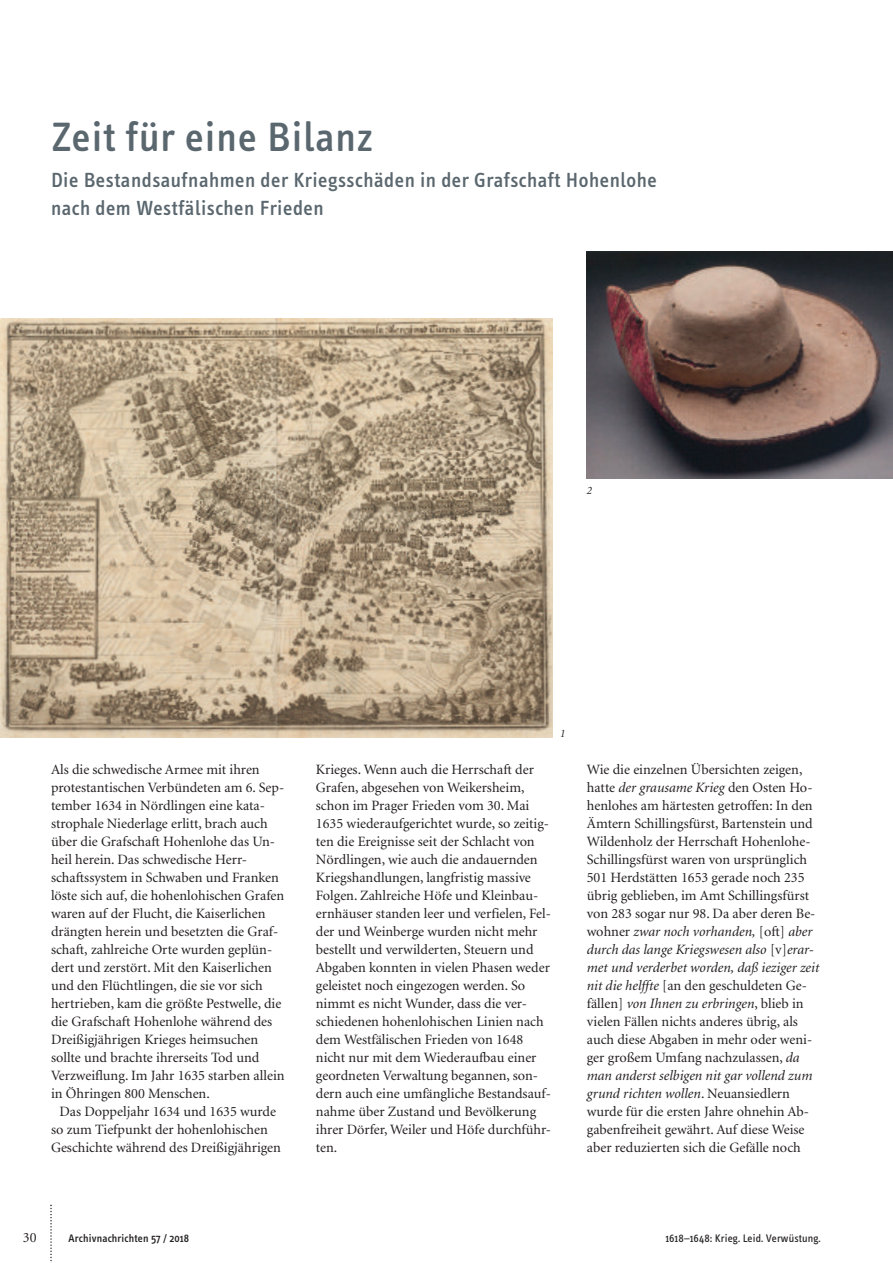
<style>
.page{position:relative;width:893px;height:1263px;background:#fff}
.page>*{position:absolute;margin:0;border:0;box-sizing:border-box;transform-origin:0 0}
.t1{font:500 42px "Info Text";letter-spacing:.025em;color:#5a676e}
.t2{font:500 21px/28.5px "Info Text";letter-spacing:.025em;color:#5a676e}
.t3{font:14.25px/18px "Minion";color:#231f20}
.t4{font:11.25px "Info Text";letter-spacing:.015em;color:#231f20}
.t5{font:500 11.25px "Info Text";letter-spacing:.015em;color:#231f20}
.t6{font:italic 11.25px "Minion";color:#231f20}
.s1{font-style:italic}
</style>
<div class="page">
<svg style="left:50px;top:1205px;width:2px;height:58px"></svg>
<img style="left:587px;top:251px;width:306px;height:227px">
<img style="left:0;top:319px;width:553px;height:418px">
<h1 class="t1" style="left:51px;top:121px;width:324px">Zeit für eine Bilanz</h1>
<h2 class="t2" style="left:51px;top:167px;width:607px">Die Bestandsaufnahmen der Kriegsschäden in der Grafschaft Hohenlohe nach dem Westfälischen Frieden</h2>
<p class="t6" style="left:587px;top:486px;width:7px">2</p>
<p class="t3" style="left:51px;top:762px;width:210px">Als die schwedische Armee mit ihren</p>
<p class="t3" style="left:51px;top:780px;width:235px">protestantischen Verbündeten am 6. Sep-</p>
<p class="t3" style="left:51px;top:798px;width:216px">tember 1634 in Nördlingen eine kata-</p>
<p class="t3" style="left:51px;top:816px;width:218px">strophale Niederlage erlitt, brach auch</p>
<p class="t3" style="left:51px;top:834px;width:226px">über die Grafschaft Hohenlohe das Un-</p>
<p class="t3" style="left:51px;top:852px;width:198px">heil herein. Das schwedische Herr-</p>
<p class="t3" style="left:51px;top:870px;width:229px">schaftssystem in Schwaben und Franken</p>
<p class="t3" style="left:51px;top:888px;width:235px">löste sich auf, die hohenlohischen Grafen</p>
<p class="t3" style="left:51px;top:906px;width:216px">waren auf der Flucht, die Kaiserlichen</p>
<p class="t3" style="left:51px;top:924px;width:229px">drängten herein und besetzten die Graf-</p>
<p class="t3" style="left:51px;top:942px;width:223px">schaft, zahlreiche Orte wurden geplün-</p>
<p class="t3" style="left:51px;top:960px;width:222px">dert und zerstört. Mit den Kaiserlichen</p>
<p class="t3" style="left:51px;top:978px;width:213px">und den Flüchtlingen, die sie vor sich</p>
<p class="t3" style="left:51px;top:996px;width:232px">hertrieben, kam die größte Pestwelle, die</p>
<p class="t3" style="left:51px;top:1014px;width:223px">die Grafschaft Hohenlohe während des</p>
<p class="t3" style="left:51px;top:1032px;width:209px">Dreißigjährigen Krieges heimsuchen</p>
<p class="t3" style="left:51px;top:1050px;width:210px">sollte und brachte ihrerseits Tod und</p>
<p class="t3" style="left:51px;top:1068px;width:235px">Verzweiflung. Im Jahr 1635 starben allein</p>
<p class="t3" style="left:51px;top:1086px;width:160px">in Öhringen 800 Menschen.</p>
<p class="t3" style="left:60px;top:1104px;width:218px">Das Doppeljahr 1634 und 1635 wurde</p>
<p class="t3" style="left:51px;top:1122px;width:218px">so zum Tiefpunkt der hohenlohischen</p>
<p class="t3" style="left:51px;top:1140px;width:231px">Geschichte während des Dreißigjährigen</p>
<p class="t3" style="left:316px;top:762px;width:237px">Krieges. Wenn auch die Herrschaft der Grafen, abgesehen von Weikersheim, schon im Prager Frieden vom 30. Mai 1635 wiederaufgerichtet wurde, so zeitig&shy;ten die Ereignisse seit der Schlacht von Nördlingen, wie auch die andauernden Kriegshandlungen, langfristig massive Folgen. Zahlreiche Höfe und Kleinbau&shy;ernhäuser standen leer und verfielen, Fel&shy;der und Weinberge wurden nicht mehr bestellt und verwilderten, Steuern und Abgaben konnten in vielen Phasen weder geleistet noch eingezogen werden. So nimmt es nicht Wunder, dass die ver&shy;schiedenen hohenlohischen Linien nach dem Westfälischen Frieden von 1648 nicht nur mit dem Wiederaufbau einer geordneten Verwaltung begannen, son&shy;dern auch eine umfängliche Bestandsauf&shy;nahme über Zustand und Bevölkerung ihrer Dörfer, Weiler und Höfe durchführ&shy;ten.</p>
<p class="t6" style="left:560px;top:729px;width:7px">1</p>
<p class="t3" style="left:587px;top:762px;width:234px">Wie die einzelnen Übersichten zeigen, hatte <span class="s1">der grausame Krieg</span> den Osten Ho&shy;henlohes am härtesten getroffen: In den Ämtern Schillingsfürst, Bartenstein und Wildenholz der Herrschaft Hohenlohe-Schillingsfürst waren von ursprünglich 501 Herdstätten 1653 gerade noch 235 übrig geblieben, im Amt Schillingsfürst von 283 sogar nur 98. Da aber deren Be&shy;wohner <span class="s1">zwar noch vorhanden,</span> [oft] <span class="s1">aber durch das lange Kriegswesen also</span> [v]<span class="s1">erar&shy;met und verderbet worden, daß ieziger zeit nit die helffte</span> [an den geschuldeten Ge&shy;fällen] <span class="s1">von Ihnen zu erbringen</span>, blieb in vielen Fällen nichts anderes übrig, als auch diese Abgaben in mehr oder weni&shy;ger großem Umfang nachzulassen, <span class="s1">da man anderst selbigen nit gar vollend zum grund richten wollen</span>. Neuansiedlern wurde für die ersten Jahre ohnehin Ab&shy;gabenfreiheit gewährt. Auf diese Weise aber reduzierten sich die Gefälle noch</p>
<p class="t3" style="left:23px;top:1230px;width:15px">30</p>
<p class="t5" style="left:69px;top:1234px;width:122px">Archivnachrichten 57 / 2018</p>
<p class="t4" style="left:665px;top:1234px;width:157px">1618–1648: Krieg. Leid. Verwüstung.</p>
</div>
